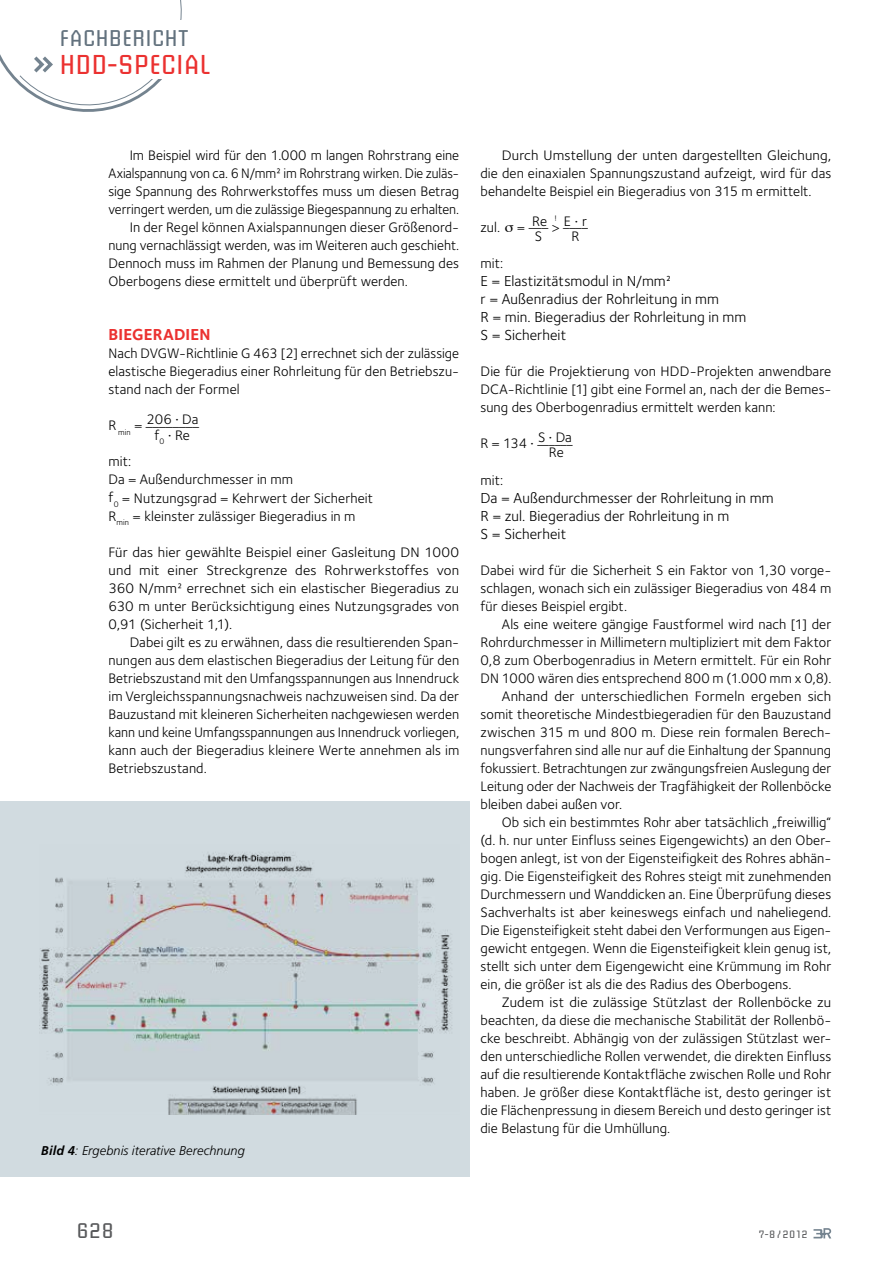
<style>
.page{position:relative;width:893px;height:1263px;background:#fff}
.page>*{position:absolute;margin:0;border:0;box-sizing:border-box;transform-origin:0 0}
.t1{font:27px "Briem Akademi Std";color:#eb3130}
.t2{font:22.5px "Briem Akademi Std";letter-spacing:.01em;color:#62717d}
.t3{font:21px "Briem Akademi Std";color:#58595b}
.t4{font:700 16.5px "Foundry Sterling";color:#eb3130}
.t5{font:15px/18px "Foundry Sterling";letter-spacing:.005em;color:#000}
.t6{font:14.25px/18px "Foundry Sterling";letter-spacing:.005em;color:#000;text-align:justify}
.t7{font:14.25px "Foundry Sterling";letter-spacing:.005em;color:#000;scale:.96 1}
.t8{font:14.25px "Foundry Sterling";letter-spacing:.005em;color:#000;scale:.92 1}
.t9{font:italic 300 12.75px "Frutiger LT Pro";letter-spacing:.005em;color:#000}
.t10{font:10.5px "Briem Akademi Std";color:#58595b}
.t11{font:8.25px "Foundry Sterling";color:#000}
.s1{font-family:"Frutiger LT Pro"}
.s2{font-weight:700}
</style>
<div class="page">
<div style="left:0;top:801px;width:470px;height:375px;background:#d1dbe0"></div>
<img style="left:40px;top:852px;width:412px;height:262px">
<svg style="left:813px;top:1228px;width:18px;height:10px"></svg>
<svg style="left:0;top:0;width:182px;height:112px"></svg>
<div style="left:60px;top:44px;width:518px;height:35px;background:#fff"></div>
<div style="left:60px;top:21px;width:518px;height:29px;background:#fff"></div>
<h2 class="t2" style="left:60px;top:25px;width:130px">FACHBERICHT</h2>
<h1 class="t1" style="left:60px;top:50px;width:152px">HDD-SPECIAL</h1>
<p class="t6" style="left:130px;top:147px;width:331px">Im Beispiel wird für den 1.000 m langen Rohrstrang eine</p>
<p class="t7" style="left:108px;top:165px;width:367px">Axialspannung von ca. 6 N/mm² im Rohrstrang wirken. Die zuläs-</p>
<p class="t6" style="left:108px;top:183px;width:352px">sige Spannung des Rohrwerkstoffes muss um diesen Betrag</p>
<p class="t6" style="left:108px;top:201px;width:352px">verringert werden, um die zulässige Biegespannung zu erhalten.</p>
<p class="t6" style="left:130px;top:219px;width:331px">In der Regel können Axialspannungen dieser Größenord-</p>
<p class="t6" style="left:108px;top:237px;width:352px">nung vernachlässigt werden, was im Weiteren auch geschieht.</p>
<p class="t6" style="left:108px;top:255px;width:352px">Dennoch muss im Rahmen der Planung und Bemessung des</p>
<p class="t6" style="left:108px;top:273px;width:301px">Oberbogens diese ermittelt und überprüft werden.</p>
<p class="t4" style="left:108px;top:325px;width:26px">BIEGERAD</p>
<p class="t4" style="left:186px;top:325px;width:26px">IEN</p>
<p class="t6" style="left:108px;top:345px;width:352px">Nach DVGW-Richtlinie G 463 [2] errechnet sich der zulässige elastische Biegeradius einer Rohrleitung für den Betriebszu&shy;stand nach der Formel</p>
<p class="t6" style="left:108px;top:412px;width:92px">R <sub>min</sub> = ________</p>
<p class="t6" style="left:147px;top:412px;width:53px;line-height:15.3px;text-align:center">206 <span class="s1">∙</span> Da f<sub>0</sub> <span class="s1">∙</span> Re</p>
<p class="t6" style="left:108px;top:453px;width:266px;text-align:left">mit:<br>Da = Außendurchmesser in mm<br>f<sub>0</sub> = Nutzungsgrad = Kehrwert der Sicherheit<br>R<sub>min</sub> = kleinster zulässiger Biegeradius in m</p>
<p class="t6" style="left:108px;top:543px;width:352px">Für das hier gewählte Beispiel einer Gasleitung DN 1000 und mit einer Streckgrenze des Rohrwerkstoffes von 360 N/mm² errechnet sich ein elastischer Biegeradius zu 630 m unter Berücksichtigung eines Nutzungsgrades von 0,91 (Sicherheit 1,1).</p>
<p class="t6" style="left:108px;top:633px;width:352px;text-indent:21px">Dabei gilt es zu erwähnen, dass die resultierenden Span&shy;nungen aus dem elastischen Biegeradius der Leitung für den Betriebszustand mit den Umfangsspannungen aus Innendruck im Vergleichsspannungsnachweis nachzuweisen sind. Da der Bauzustand mit kleineren Sicherheiten nachgewiesen werden kann und keine Umfangsspannungen aus Innendruck vorliegen, kann auch der Biegeradius kleinere Werte annehmen als im Betriebszustand.</p>
<p class="t9" style="left:41px;top:1143px;width:205px"><span class="s2">Bild 4</span>: Ergebnis iterative Berechnung</p>
<p class="t6" style="left:480px;top:147px;width:352px;text-indent:21px">Durch Umstellung der unten dargestellten Gleichung, die den einaxialen Spannungszustand aufzeigt, wird für das behandelte Beispiel ein Biegeradius von 315 m ermittelt.</p>
<p class="t6" style="left:480px;top:219px;width:81px">zul. = ___ &gt;</p>
<p class="t6" style="left:532px;top:214px;width:16px;line-height:14.5px">Re<br>S</p>
<p class="t11" style="left:555px;top:213px;width:4px">!</p>
<p class="t6" style="left:564px;top:214px;width:25px;line-height:14.2px;text-align:center">E<span class="s1">∙</span>r<br>R</p>
<p class="t8" style="left:563px;top:214px;width:28px">____</p>
<p class="t6" style="left:480px;top:255px;width:24px">mit:</p>
<p class="t5" style="left:480px;top:272px;width:267px">E = Elastizitätsmodul in N/mm²<br>r = Außenradius der Rohrleitung in mm<br>R = min. Biegeradius der Rohrleitung in mm<br>S = Sicherheit</p>
<p class="t6" style="left:480px;top:363px;width:352px">Die für die Projektierung von HDD-Projekten anwendbare DCA-Richtlinie [1] gibt eine Formel an, nach der die Bemes&shy;sung des Oberbogenradius ermittelt werden kann:</p>
<p class="t6" style="left:480px;top:430px;width:94px">R = 134 <span class="s1">∙</span> ______</p>
<p class="t6" style="left:538px;top:430px;width:35px;line-height:14.4px;text-align:center">S<span class="s1">∙</span>Da<br>Re</p>
<p class="t6" style="left:480px;top:471px;width:24px">mit:</p>
<p class="t5" style="left:480px;top:488px;width:294px">Da = Außendurchmesser der Rohrleitung in mm<br>R = zul. Biegeradius der Rohrleitung in m<br>S = Sicherheit</p>
<p class="t6" style="left:480px;top:561px;width:352px">Dabei wird für die Sicherheit S ein Faktor von 1,30 vorge&shy;schlagen, wonach sich ein zulässiger Biegeradius von 484 m für dieses Beispiel ergibt.</p>
<p class="t6" style="left:502px;top:615px;width:331px">Als eine weitere gängige Faustformel wird nach [1] der</p>
<p class="t6" style="left:480px;top:633px;width:352px">Rohrdurchmesser in Millimetern multipliziert mit dem Faktor</p>
<p class="t6" style="left:480px;top:651px;width:352px">0,8 zum Oberbogenradius in Metern ermittelt. Für ein Rohr</p>
<p class="t6" style="left:480px;top:669px;width:352px">DN 1000 wären dies entsprechend 800 m (1.000 mm x 0,8).</p>
<p class="t6" style="left:502px;top:687px;width:331px">Anhand der unterschiedlichen Formeln ergeben sich</p>
<p class="t6" style="left:480px;top:705px;width:352px">somit theoretische Mindestbiegeradien für den Bauzustand</p>
<p class="t6" style="left:480px;top:723px;width:352px">zwischen 315 m und 800 m. Diese rein formalen Berech-</p>
<p class="t6" style="left:480px;top:741px;width:352px">nungsverfahren sind alle nur auf die Einhaltung der Spannung</p>
<p class="t6" style="left:480px;top:759px;width:352px">fokussiert. Betrachtungen zur zwängungsfreien Auslegung der</p>
<p class="t6" style="left:480px;top:777px;width:352px">Leitung oder der Nachweis der Tragfähigkeit der Rollenböcke</p>
<p class="t6" style="left:480px;top:795px;width:143px">bleiben dabei außen vor.</p>
<p class="t6" style="left:502px;top:813px;width:331px">Ob sich ein bestimmtes Rohr aber tatsächlich „freiwillig“</p>
<p class="t6" style="left:480px;top:831px;width:352px">(d. h. nur unter Einfluss seines Eigengewichts) an den Ober-</p>
<p class="t6" style="left:480px;top:849px;width:352px">bogen anlegt, ist von der Eigensteifigkeit des Rohres abhän-</p>
<p class="t6" style="left:480px;top:867px;width:352px">gig. Die Eigensteifigkeit des Rohres steigt mit zunehmenden</p>
<p class="t6" style="left:480px;top:885px;width:352px">Durchmessern und Wanddicken an. Eine Überprüfung dieses</p>
<p class="t6" style="left:480px;top:903px;width:352px">Sachverhalts ist aber keineswegs einfach und naheliegend.</p>
<p class="t6" style="left:480px;top:921px;width:352px">Die Eigensteifigkeit steht dabei den Verformungen aus Eigen-</p>
<p class="t6" style="left:480px;top:939px;width:352px">gewicht entgegen. Wenn die Eigensteifigkeit klein genug ist,</p>
<p class="t6" style="left:480px;top:957px;width:352px">stellt sich unter dem Eigengewicht eine Krümmung im Rohr</p>
<p class="t6" style="left:480px;top:975px;width:313px">ein, die größer ist als die des Radius des Oberbogens.</p>
<p class="t6" style="left:502px;top:993px;width:331px">Zudem ist die zulässige Stützlast der Rollenböcke zu</p>
<p class="t6" style="left:480px;top:1011px;width:352px">beachten, da diese die mechanische Stabilität der Rollenbö-</p>
<p class="t6" style="left:480px;top:1029px;width:352px">cke beschreibt. Abhängig von der zulässigen Stützlast wer-</p>
<p class="t6" style="left:480px;top:1047px;width:352px">den unterschiedliche Rollen verwendet, die direkten Einfluss</p>
<p class="t6" style="left:480px;top:1065px;width:352px">auf die resultierende Kontaktfläche zwischen Rolle und Rohr</p>
<p class="t6" style="left:480px;top:1083px;width:352px">haben. Je größer diese Kontaktfläche ist, desto geringer ist</p>
<p class="t6" style="left:480px;top:1101px;width:352px">die Flächenpressung in diesem Bereich und desto geringer ist</p>
<p class="t6" style="left:480px;top:1119px;width:191px">die Belastung für die Umhüllung.</p>
<h3 class="t3" style="left:77px;top:1219px;width:39px">628</h3>
<p class="t10" style="left:758px;top:1229px;width:51px">7-8/2012</p>
</div>
